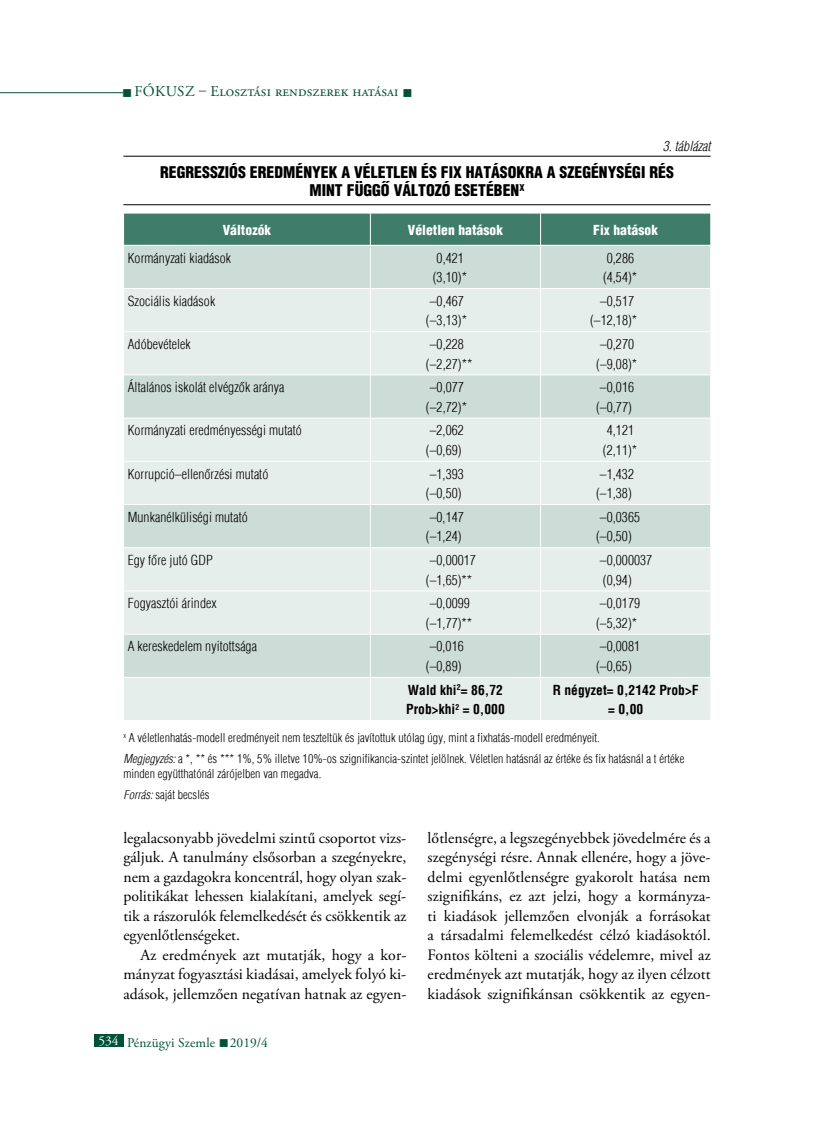
<style>
.page{position:relative;width:817px;height:1136px;background:#fff}
.page>*{position:absolute;margin:0;border:0;box-sizing:border-box;transform-origin:0 0}
.t1{font:15.75px/19.5px "Adobe Garamond Pro";letter-spacing:-.005em;color:#000;text-align:justify}
.t2{font:900 condensed 15.75px/18px "H Helvetica";color:#000;text-align:center}
.t3{font:15px "Adobe Garamond Pro";letter-spacing:.01em;color:#005138}
.t4{font:300 condensed 13.5px/19.5px "H Helvetica";letter-spacing:.005em;color:#000}
.t5{font:700 condensed 13.5px/19.5px "H Helvetica";letter-spacing:.005em;color:#000}
.t6{font:900 condensed 13.5px "H Helvetica";letter-spacing:.005em;color:#fff}
.t7{font:13.5px "Adobe Garamond Pro";color:#005138}
.t8{font:italic 300 condensed 13.5px "H Helvetica";letter-spacing:.005em;color:#000}
.t9{font:300 condensed 12px/21px "H Helvetica";letter-spacing:.005em;color:#000}
.s1{font-style:italic}
.s2{color:#fff}
</style>
<div class="page">
<hr style="left:0;top:92px;width:123px;height:1px;background:#005138">
<div style="left:94px;top:1033px;width:29px;height:13px;background:#005138"></div>
<hr style="left:123px;top:156px;width:587px;height:1px;background:#000">
<hr style="left:123px;top:204px;width:587px;height:1px;background:#000">
<div style="left:124px;top:214px;width:586px;height:31px;background:#407c6a"></div>
<div style="left:124px;top:246px;width:586px;height:42px;background:#ccdcd7"></div>
<svg style="left:124px;top:289px;width:586px;height:431px;background:#dee8e5"></svg>
<hr style="left:370px;top:213px;width:1px;height:32px;background:#fff">
<hr style="left:540px;top:213px;width:1px;height:32px;background:#fff">
<hr style="left:370px;top:245px;width:1px;height:43px;background:#fff">
<hr style="left:540px;top:245px;width:1px;height:43px;background:#fff">
<hr style="left:370px;top:289px;width:1px;height:42px;background:#fff">
<hr style="left:540px;top:289px;width:1px;height:42px;background:#fff">
<hr style="left:123px;top:331px;width:247px;height:1px;background:#fff">
<hr style="left:370px;top:331px;width:170px;height:1px;background:#fff">
<hr style="left:370px;top:332px;width:1px;height:42px;background:#fff">
<hr style="left:540px;top:331px;width:170px;height:1px;background:#fff">
<hr style="left:540px;top:332px;width:1px;height:42px;background:#fff">
<hr style="left:123px;top:374px;width:247px;height:1px;background:#fff">
<hr style="left:370px;top:374px;width:170px;height:1px;background:#fff">
<hr style="left:370px;top:375px;width:1px;height:43px;background:#fff">
<hr style="left:540px;top:374px;width:170px;height:1px;background:#fff">
<hr style="left:540px;top:375px;width:1px;height:43px;background:#fff">
<hr style="left:123px;top:418px;width:247px;height:1px;background:#fff">
<hr style="left:370px;top:418px;width:170px;height:1px;background:#fff">
<hr style="left:370px;top:418px;width:1px;height:43px;background:#fff">
<hr style="left:540px;top:418px;width:170px;height:1px;background:#fff">
<hr style="left:540px;top:418px;width:1px;height:43px;background:#fff">
<hr style="left:123px;top:461px;width:247px;height:1px;background:#fff">
<hr style="left:370px;top:461px;width:170px;height:1px;background:#fff">
<hr style="left:370px;top:461px;width:1px;height:43px;background:#fff">
<hr style="left:540px;top:461px;width:170px;height:1px;background:#fff">
<hr style="left:540px;top:461px;width:1px;height:43px;background:#fff">
<hr style="left:123px;top:504px;width:247px;height:1px;background:#fff">
<hr style="left:370px;top:504px;width:170px;height:1px;background:#fff">
<hr style="left:370px;top:504px;width:1px;height:43px;background:#fff">
<hr style="left:540px;top:504px;width:170px;height:1px;background:#fff">
<hr style="left:540px;top:504px;width:1px;height:43px;background:#fff">
<hr style="left:123px;top:547px;width:247px;height:1px;background:#fff">
<hr style="left:370px;top:547px;width:170px;height:1px;background:#fff">
<hr style="left:370px;top:548px;width:1px;height:42px;background:#fff">
<hr style="left:540px;top:547px;width:170px;height:1px;background:#fff">
<hr style="left:540px;top:548px;width:1px;height:42px;background:#fff">
<hr style="left:123px;top:590px;width:247px;height:1px;background:#fff">
<hr style="left:370px;top:590px;width:170px;height:1px;background:#fff">
<hr style="left:370px;top:591px;width:1px;height:43px;background:#fff">
<hr style="left:540px;top:590px;width:170px;height:1px;background:#fff">
<hr style="left:540px;top:591px;width:1px;height:43px;background:#fff">
<hr style="left:123px;top:633px;width:247px;height:1px;background:#fff">
<hr style="left:370px;top:633px;width:170px;height:1px;background:#fff">
<hr style="left:370px;top:634px;width:1px;height:43px;background:#fff">
<hr style="left:540px;top:633px;width:170px;height:1px;background:#fff">
<hr style="left:540px;top:634px;width:1px;height:43px;background:#fff">
<hr style="left:123px;top:677px;width:247px;height:1px;background:#fff">
<hr style="left:370px;top:677px;width:170px;height:1px;background:#fff">
<hr style="left:370px;top:677px;width:1px;height:43px;background:#fff">
<hr style="left:540px;top:677px;width:170px;height:1px;background:#fff">
<hr style="left:540px;top:677px;width:1px;height:43px;background:#fff">
<p class="t3" style="left:122px;top:82px;width:292px">■ Fókusz – Elosztási rendszerek hatásai ■</p>
<p class="t8" style="left:662px;top:138px;width:49px">3. táblázat</p>
<p class="t2" style="left:160px;top:163px;width:515px">REGRESSZIÓS EREDMÉNYEK A VÉLETLEN ÉS FIX HATÁSOKRA A SZEGÉNYSÉGI RÉS<br>MINT FÜGGŐ VÁLTOZÓ ESETÉBEN<sup>X</sup></p>
<p class="t6" style="left:223px;top:221px;width:50px">VÁLTOZÓK</p>
<p class="t6" style="left:408px;top:221px;width:97px">VÉLETLEN HATÁSOK</p>
<p class="t6" style="left:593px;top:221px;width:66px">FIX HATÁSOK</p>
<p class="t4" style="left:128px;top:248px;width:105px">Kormányzati kiadások</p>
<p class="t4" style="left:433px;top:248px;width:36px">0,421 (3,10)*</p>
<p class="t4" style="left:603px;top:248px;width:36px">0,286 (4,54)*</p>
<p class="t4" style="left:128px;top:291px;width:89px">Szociális kiadások</p>
<p class="t4" style="left:426px;top:291px;width:42px">–0,467 (–3,13)*</p>
<p class="t4" style="left:590px;top:291px;width:49px;text-align:center">–0,517 (–12,18)*</p>
<p class="t4" style="left:128px;top:334px;width:64px">Adóbevételek</p>
<p class="t4" style="left:426px;top:334px;width:48px">–0,228 (–2,27)**</p>
<p class="t4" style="left:596px;top:334px;width:42px">–0,270 (–9,08)*</p>
<p class="t4" style="left:128px;top:377px;width:158px">Általános iskolát elvégzők aránya</p>
<p class="t4" style="left:426px;top:377px;width:42px">–0,077 (–2,72)*</p>
<p class="t4" style="left:596px;top:377px;width:39px">–0,016 (–0,77)</p>
<p class="t4" style="left:128px;top:420px;width:175px">Kormányzati eredményességi mutató</p>
<p class="t4" style="left:426px;top:420px;width:39px">–2,062 (–0,69)</p>
<p class="t4" style="left:603px;top:420px;width:36px">4,121 (2,11)*</p>
<p class="t4" style="left:128px;top:464px;width:142px">Korrupció–ellenőrzési mutató</p>
<p class="t4" style="left:426px;top:464px;width:39px">–1,393 (–0,50)</p>
<p class="t4" style="left:596px;top:464px;width:39px">–1,432 (–1,38)</p>
<p class="t4" style="left:128px;top:507px;width:121px">Munkanélküliségi mutató</p>
<p class="t4" style="left:426px;top:507px;width:39px">–0,147 (–1,24)</p>
<p class="t4" style="left:596px;top:507px;width:45px">–0,0365 (–0,50)</p>
<p class="t4" style="left:128px;top:550px;width:87px">Egy főre jutó GDP</p>
<p class="t4" style="left:426px;top:550px;width:52px">–0,00017 (–1,65)**</p>
<p class="t4" style="left:599px;top:550px;width:54px">–0,000037 (0,94)</p>
<p class="t4" style="left:128px;top:593px;width:90px">Fogyasztói árindex</p>
<p class="t4" style="left:426px;top:593px;width:48px">–0,0099 (–1,77)**</p>
<p class="t4" style="left:596px;top:593px;width:45px">–0,0179 (–5,32)*</p>
<p class="t4" style="left:128px;top:636px;width:131px">A kereskedelem nyitottsága</p>
<p class="t4" style="left:426px;top:636px;width:39px">–0,016 (–0,89)</p>
<p class="t4" style="left:596px;top:636px;width:45px">–0,0081 (–0,65)</p>
<p class="t5" style="left:406px;top:679px;width:100px">Wald khi<sup>2</sup>= 86,72<br>Prob&gt;khi<sup>2</sup> = 0,000</p>
<p class="t5" style="left:552px;top:679px;width:147px;text-align:center">R négyzet= 0,2142 Prob&gt;F = 0,00</p>
<p class="t9" style="left:123px;top:726px;width:562px"><sup>x</sup> A véletlenhatás-modell eredményeit nem teszteltük és javítottuk utólag úgy, mint a fixhatás-modell eredményeit.<br><span class="s1">Megjegyzés:</span> a *, ** és *** 1%, 5% illetve 10%-os szignifikancia-szintet jelölnek. Véletlen hatásnál az értéke és fix hatásnál a t értéke</p>
<p class="t9" style="left:123px;top:762px;width:199px">minden együtthatónál zárójelben van megadva.<br><span class="s1">Forrás:</span> saját becslés</p>
<p class="t1" style="left:123px;top:828px;width:284px">legalacsonyabb jövedelmi szintű csoportot vizs&shy;gáljuk. A tanulmány elsősorban a szegényekre, nem a gazdagokra koncentrál, hogy olyan szak&shy;politikákat lehessen kialakítani, amelyek segí&shy;tik a rászorulók felemelkedését és csökkentik az egyenlőtlenségeket.</p>
<p class="t1" style="left:123px;top:945px;width:284px;text-indent:17px">Az eredmények azt mutatják, hogy a kor&shy;mányzat fogyasztási kiadásai, amelyek folyó ki&shy;adások, jellemzően negatívan hatnak az egyen-</p>
<p class="t7" style="left:98px;top:1034px;width:171px"><span class="s2">534</span> Pénzügyi Szemle ■ 2019/4</p>
<p class="t1" style="left:427px;top:828px;width:284px">lőtlenségre, a legszegényebbek jövedelmére és a szegénységi résre. Annak ellenére, hogy a jöve&shy;delmi egyenlőtlenségre gyakorolt hatása nem szignifikáns, ez azt jelzi, hogy a kormányza&shy;ti kiadások jellemzően elvonják a forrásokat a társadalmi felemelkedést célzó kiadásoktól.<br>Fontos költeni a szociális védelemre, mivel az eredmények azt mutatják, hogy az ilyen célzott kiadások szignifikánsan csökkentik az egyen-</p>
</div>
